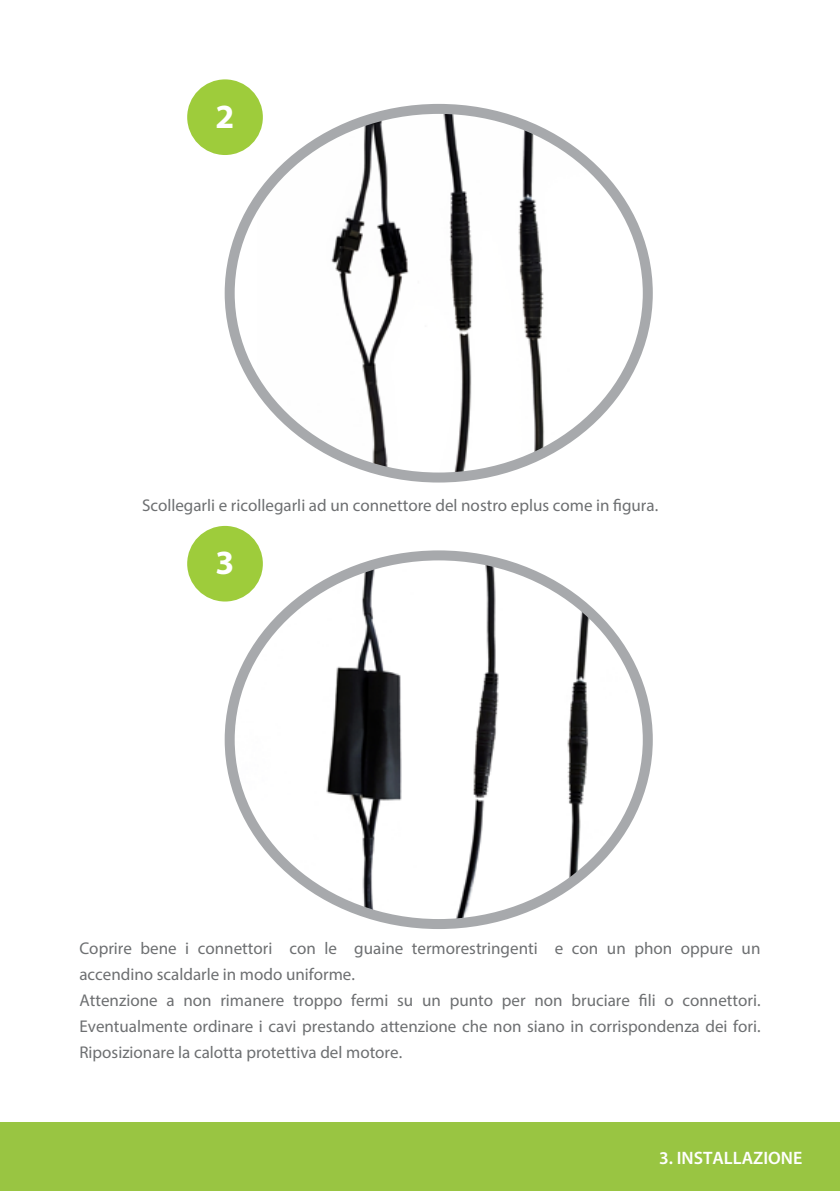
<style>
.page{position:relative;width:840px;height:1191px;background:#fff}
.page>*{position:absolute;margin:0;border:0;box-sizing:border-box;transform-origin:0 0}
.t1{font:700 34px "Myriad Pro";color:#fff}
.t2{font:600 18px "Myriad Pro";color:#fff}
.t3{font:17px/26px "Myriad Pro";color:#6d6f71}
</style>
<div class="page">
<div style="left:0;top:1122px;width:839px;height:69px;background:#99c542"></div>
<div style="left:187px;top:79px;width:76px;height:76px;background:#9ecc3b;border-radius:50%"></div>
<img style="left:229px;top:109px;width:418px;height:368px">
<div style="left:224px;top:104px;width:428px;height:378px;border:10px solid #a7a9ac;border-radius:50%"></div>
<div style="left:187px;top:526px;width:76px;height:75px;background:#9ecc3b;border-radius:50%"></div>
<img style="left:229px;top:557px;width:418px;height:365px;border-radius:180px">
<div style="left:224px;top:550px;width:428px;height:379px;border:10px solid #a7a9ac;border-radius:50%"></div>
<h1 class="t1" style="left:215px;top:94px;width:20px">2</h1>
<p class="t3" style="left:142px;top:492px;width:517px">Scollegarli e ricollegarli ad un connettore del nostro eplus come in figura.</p>
<h1 class="t1" style="left:215px;top:540px;width:20px">3</h1>
<p class="t3" style="left:79px;top:935px;width:682px">Coprire bene i connettori con le guaine termorestringenti e con un phon oppure un accendino scaldarle in modo uniforme.<br>Attenzione a non rimanere troppo fermi su un punto per non bruciare fili o connettori.<br>Eventualmente ordinare i cavi prestando attenzione che non siano in corrispondenza dei fori.<br>Riposizionare la calotta protettiva del motore.</p>
<p class="t2" style="left:658px;top:1146px;width:145px">3. INSTALLAZIONE</p>
</div>
